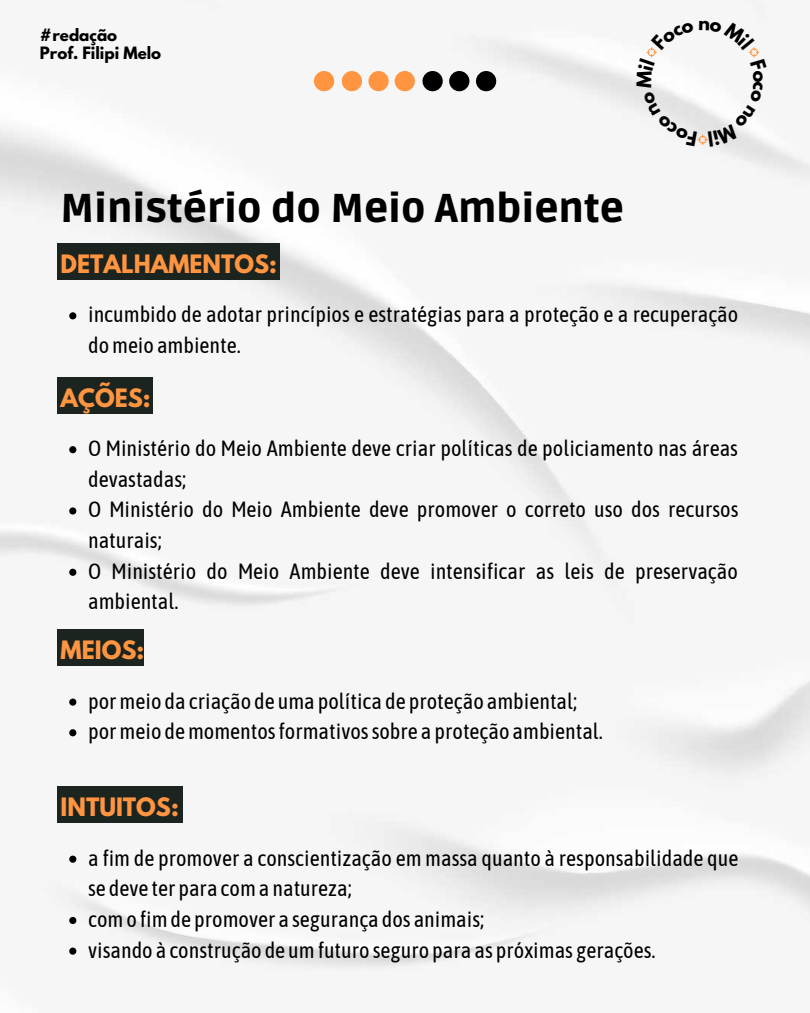
<style>
.page{position:relative;width:810px;height:1013px;background:#fff}
.page>*{position:absolute;margin:0;border:0;box-sizing:border-box;transform-origin:0 0}
.t1{font:900 40px "Ruda";color:#000}
.t2{font:700 22.4px "League Spartan";color:#ff9541}
.t3{font:22px/30.6px "Asap Condensed";color:#000}
.t4{font:700 15.1px "League Spartan";color:#000}
</style>
<div class="page">
<img style="left:0;top:0;width:810px;height:971px">
<svg style="left:69px;top:698px;width:7px;height:7px"></svg>
<svg style="left:69px;top:729px;width:7px;height:7px"></svg>
<div style="left:395px;top:71px;width:20px;height:20px;background:#ff9541;border-radius:50%"></div>
<div style="left:422px;top:71px;width:21px;height:20px;background:#000;border-radius:50%"></div>
<div style="left:449px;top:71px;width:20px;height:20px;background:#000;border-radius:50%"></div>
<div style="left:314px;top:71px;width:20px;height:20px;background:#ff9541;border-radius:50%"></div>
<div style="left:342px;top:71px;width:20px;height:20px;background:#ff9541;border-radius:50%"></div>
<div style="left:368px;top:71px;width:21px;height:20px;background:#ff9541;border-radius:50%"></div>
<div style="left:476px;top:71px;width:20px;height:20px;background:#000;border-radius:50%"></div>
<div style="left:57px;top:243px;width:223px;height:36px;background:#1c241f"></div>
<svg style="left:69px;top:312px;width:7px;height:7px"></svg>
<div style="left:57px;top:377px;width:96px;height:36px;background:#1c241f"></div>
<svg style="left:69px;top:446px;width:7px;height:7px"></svg>
<svg style="left:69px;top:507px;width:7px;height:7px"></svg>
<svg style="left:69px;top:568px;width:7px;height:8px"></svg>
<div style="left:57px;top:630px;width:87px;height:36px;background:#1c241f"></div>
<svg style="left:69px;top:855px;width:7px;height:7px"></svg>
<svg style="left:69px;top:916px;width:7px;height:8px"></svg>
<svg style="left:69px;top:947px;width:7px;height:7px"></svg>
<div style="left:57px;top:787px;width:126px;height:36px;background:#1c241f"></div>
<svg style="left:636px;top:20px;width:131px;height:127px"></svg>
<p class="t4" style="left:40px;top:27px;width:79px">#redação</p>
<p class="t4" style="left:40px;top:46px;width:123px">Prof. Filipi Melo</p>
<p class="t1" style="left:61px;top:185px;width:565px">Ministério do Meio Ambiente</p>
<p class="t2" style="left:61px;top:252px;width:218px">DETALHAMENTOS:</p>
<p class="t3" style="left:88px;top:299px;width:652px">incumbido de adotar princípios e estratégias para a proteção e a recuperação domeio ambiente.</p>
<p class="t2" style="left:61px;top:386px;width:92px">AÇÕES:</p>
<p class="t3" style="left:88px;top:433px;width:651px">O Ministério do Meio Ambiente deve criar políticas de policiamento nas áreas devastadas;</p>
<p class="t3" style="left:88px;top:494px;width:652px">O Ministério do Meio Ambiente deve promover o correto uso dos recursos naturais;</p>
<p class="t3" style="left:88px;top:555px;width:651px">O Ministério do Meio Ambiente deve intensificar as leis de preservação ambiental.</p>
<p class="t2" style="left:61px;top:638px;width:85px">MEIOS:</p>
<p class="t3" style="left:88px;top:685px;width:491px">pormeio da criação de uma política de proteção ambiental;</p>
<p class="t3" style="left:88px;top:716px;width:516px">pormeio demomentosformativossobre a proteção ambiental.</p>
<p class="t2" style="left:61px;top:795px;width:120px">INTUITOS:</p>
<p class="t3" style="left:88px;top:842px;width:652px">a fim de promover a conscientização em massa quanto à responsabilidade que se deve ter para coma natureza;</p>
<p class="t3" style="left:88px;top:903px;width:398px">como fimde promover a segurança dos animais;</p>
<p class="t3" style="left:88px;top:934px;width:569px">visando à construção de umfuturo seguro para as próximas gerações.</p>
</div>
